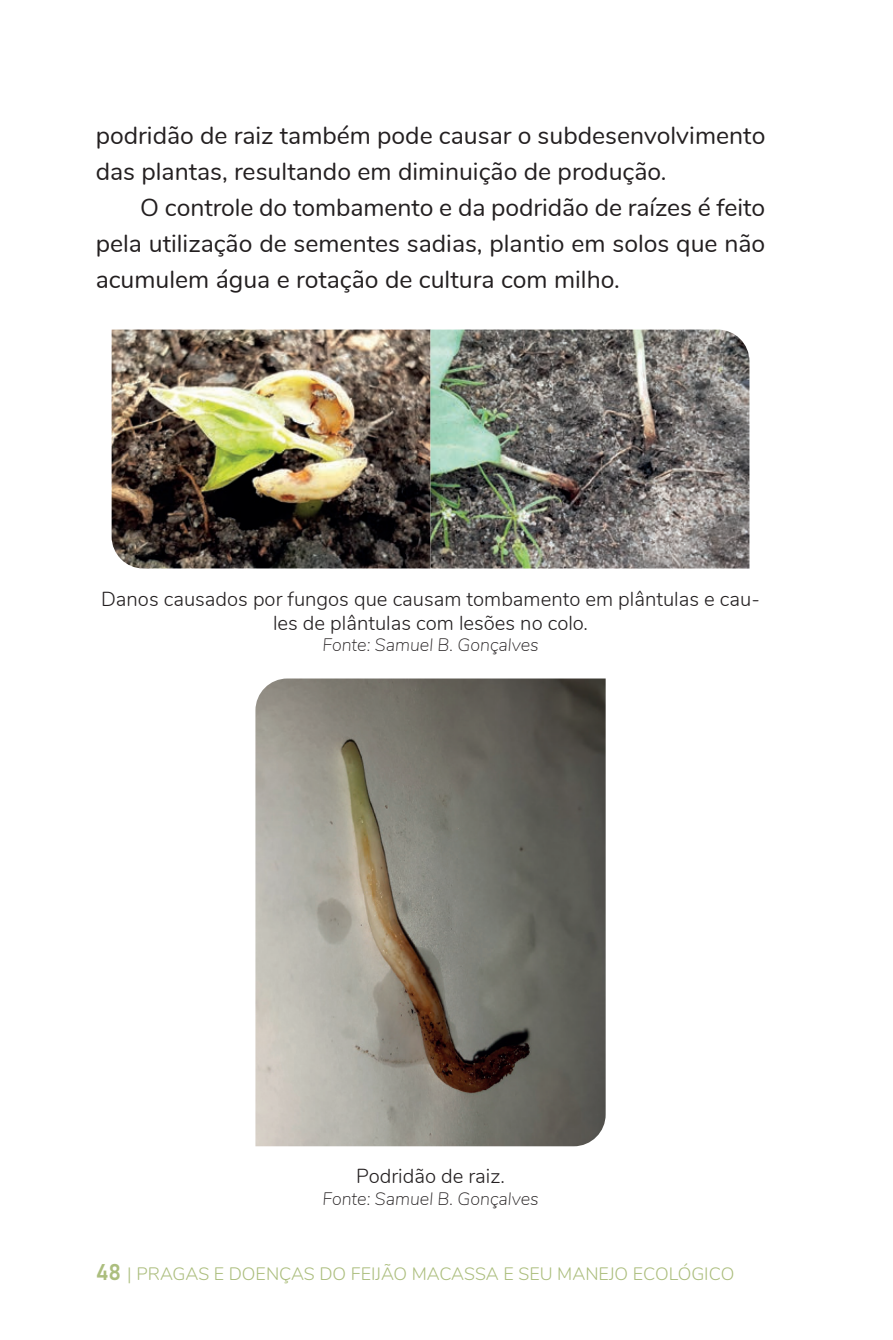
<style>
.page{position:relative;width:893px;height:1340px;background:#fff}
.page>*{position:absolute;margin:0;border:0;box-sizing:border-box;transform-origin:0 0}
.t1{font:24.75px/36px "Nunito";color:#231f20}
.t2{font:300 20.25px/24.3px "Nunito";color:#231f20;text-align:center}
.t3{font:300 18px "Nunito";color:#acbe7e}
.t4{font:italic 200 18px "Nunito";color:#231f20}
.s1{font-family:"Bahnschrift";font-weight:400;font-size:22.5px}
</style>
<div class="page">
<img style="left:112px;top:329px;width:637px;height:239px">
<img style="left:255px;top:678px;width:351px;height:468px">
<p class="t1" style="left:96px;top:116px;width:671px">podridão de raiz também pode causar o subdesenvolvimento das plantas, resultando em diminuição de produção.</p>
<p class="t1" style="left:96px;top:188px;width:671px;text-align:justify;text-indent:45px">O controle do tombamento e da podridão de raízes é feito pela utilização de sementes sadias, plantio em solos que não acumulem água e rotação de cultura com milho.</p>
<p class="t2" style="left:101px;top:585px;width:660px">Danos causados por fungos que causam tombamento em plântulas e cau&shy;les de plântulas com lesões no colo.</p>
<p class="t4" style="left:322px;top:632px;width:218px">Fonte: Samuel B. Gonçalves</p>
<p class="t2" style="left:356px;top:1163px;width:150px">Podridão de raiz.</p>
<p class="t4" style="left:322px;top:1185px;width:218px">Fonte: Samuel B. Gonçalves</p>
<p class="t3" style="left:96px;top:1260px;width:640px"><span class="s1">48</span> | PRAGAS E DOENÇAS DO FEIJÃO MACASSA E SEU MANEJO ECOLÓGICO</p>
</div>
